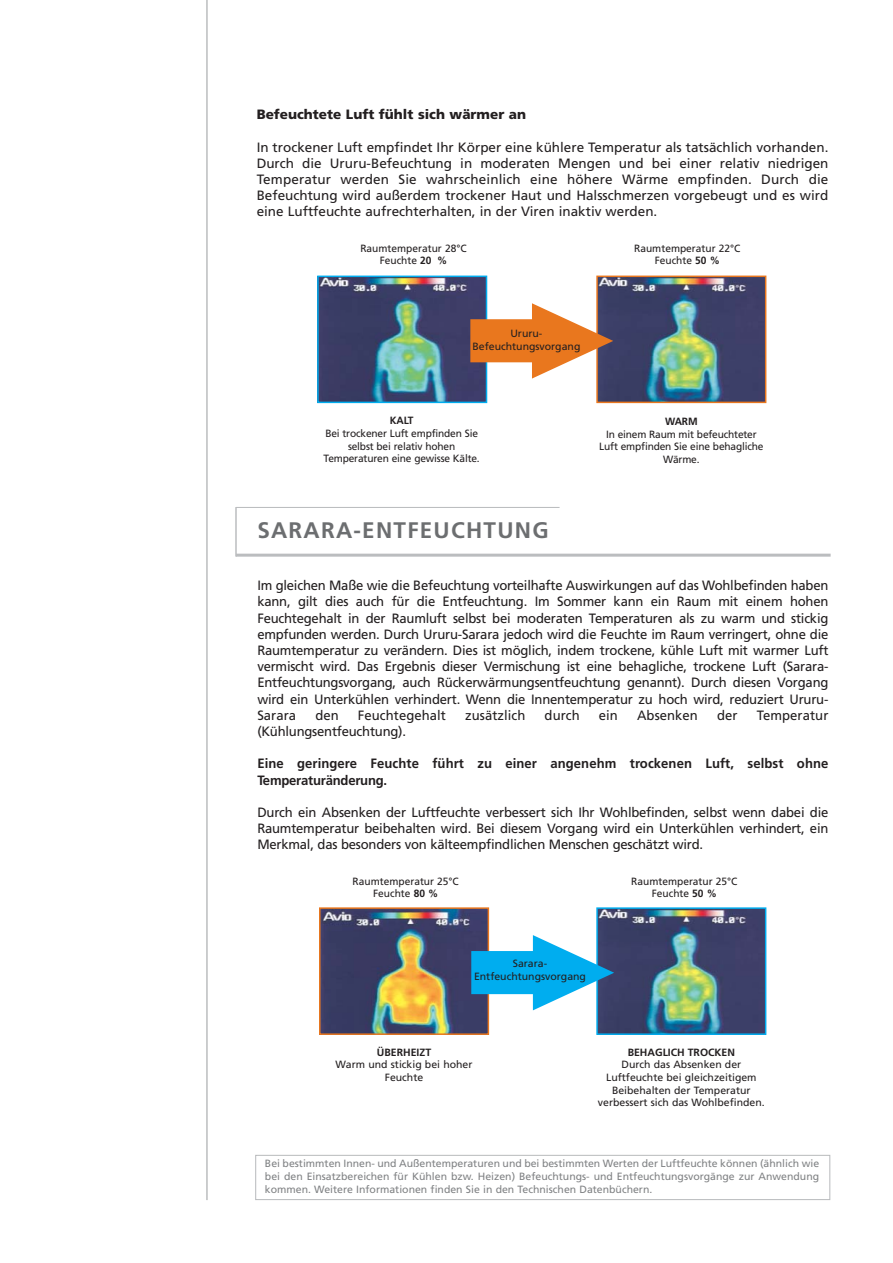
<style>
.page{position:relative;width:893px;height:1263px;background:#fff}
.page>*{position:absolute;margin:0;border:0;box-sizing:border-box;transform-origin:0 0}
.t1{font:700 22.5px "Frutiger";letter-spacing:.055em;color:#6c6e70}
.t2{font:13.5px/16.2px "Frutiger";letter-spacing:-.015em;color:#231f20;text-align:justify}
.t3{font:700 13.5px/16.2px "Frutiger";letter-spacing:.005em;color:#231f20}
.t4{font:13.5px "Frutiger";letter-spacing:.005em;color:#231f20}
.t5{font:900 13.5px "Frutiger";color:#231f20}
.t6{font:10.5px/12.6px "Frutiger";color:#231f20;text-align:center}
.t7{font:10.5px/12.6px "Frutiger";color:#808284;text-align:justify}
.t8{font:700 10.5px "Frutiger";color:#231f20}
.s1{font-weight:700}
</style>
<div class="page">
<hr style="left:206px;top:0;width:2px;height:1200px;background:#bbbdbf">
<img style="left:320px;top:279px;width:164px;height:121px">
<div style="left:317px;top:276px;width:170px;height:127px;border:2px solid #00adef"></div>
<img style="left:599px;top:279px;width:164px;height:121px">
<div style="left:596px;top:276px;width:170px;height:127px;border:2px solid #e9771e"></div>
<svg style="left:470px;top:303px;width:143px;height:76px"></svg>
<img style="left:322px;top:910px;width:164px;height:122px">
<div style="left:319px;top:907px;width:170px;height:128px;border:2px solid #e9771e"></div>
<img style="left:599px;top:910px;width:164px;height:122px">
<div style="left:596px;top:907px;width:170px;height:128px;border:2px solid #00adef"></div>
<svg style="left:471px;top:935px;width:143px;height:75px"></svg>
<div style="left:255px;top:1155px;width:575px;height:45px;border:1px solid #bbbdbf"></div>
<hr style="left:236px;top:554px;width:594px;height:3px;background:#bbbdbf">
<hr style="left:236px;top:507px;width:323px;height:1px;background:#bbbdbf">
<hr style="left:235px;top:507px;width:2px;height:50px;background:#bbbdbf">
<p class="t5" style="left:257px;top:109px;width:271px">Befeuchtete Luft fühlt sich wärmer an</p>
<p class="t2" style="left:257px;top:140px;width:573px">In trockener Luft empfindet Ihr Körper eine kühlere Temperatur als tatsächlich vorhanden.<br>Durch die Ururu-Befeuchtung in moderaten Mengen und bei einer relativ niedrigen Temperatur werden Sie wahrscheinlich eine höhere Wärme empfinden. Durch die Befeuchtung wird außerdem trockener Haut und Halsschmerzen vorgebeugt und es wird eine Luftfeuchte aufrechterhalten, in der Viren inaktiv werden.</p>
<p class="t6" style="left:360px;top:243px;width:108px">Raumtemperatur 28°C<br>Feuchte <span class="s1">20 %</span></p>
<p class="t6" style="left:634px;top:243px;width:108px">Raumtemperatur 22°C<br>Feuchte <span class="s1">50 %</span></p>
<p class="t6" style="left:472px;top:328px;width:109px">Ururu-<br>Befeuchtungsvorgang</p>
<p class="t8" style="left:390px;top:416px;width:25px">KALT</p>
<p class="t6" style="left:324px;top:428px;width:158px">Bei trockener Luft empfinden Sie selbst bei relativ hohen<br>Temperaturen eine gewisse Kälte.</p>
<h1 class="t1" style="left:257px;top:521px;width:293px">SARARA-ENTFEUCHTUNG</h1>
<p class="t8" style="left:665px;top:417px;width:34px">WARM</p>
<p class="t6" style="left:599px;top:429px;width:166px">In einem Raum mit befeuchteter<br>Luft empfinden Sie eine behagliche<br>Wärme.</p>
<p class="t2" style="left:257px;top:579px;width:573px">Im gleichen Maße wie die Befeuchtung vorteilhafte Auswirkungen auf das Wohlbefinden haben kann, gilt dies auch für die Entfeuchtung. Im Sommer kann ein Raum mit einem hohen Feuchtegehalt in der Raumluft selbst bei moderaten Temperaturen als zu warm und stickig empfunden werden. Durch Ururu-Sarara jedoch wird die Feuchte im Raum verringert, ohne die Raumtemperatur zu verändern. Dies ist möglich, indem trockene, kühle Luft mit warmer Luft vermischt wird. Das Ergebnis dieser Vermischung ist eine behagliche, trockene Luft (Sarara-Entfeuchtungsvorgang, auch Rückerwärmungsentfeuchtung genannt). Durch diesen Vorgang wird ein Unterkühlen verhindert. Wenn die Innentemperatur zu hoch wird, reduziert Ururu-Sarara</p>
<p class="t2" style="left:315px;top:708px;width:25px">den</p>
<p class="t4" style="left:358px;top:710px;width:90px">Feuchtegehalt</p>
<p class="t4" style="left:465px;top:710px;width:62px">zusätzlich</p>
<p class="t2" style="left:545px;top:708px;width:37px">durch</p>
<p class="t2" style="left:599px;top:708px;width:21px">ein</p>
<p class="t4" style="left:637px;top:710px;width:62px">Absenken</p>
<p class="t2" style="left:717px;top:708px;width:22px">der</p>
<p class="t4" style="left:757px;top:710px;width:73px">Temperatur</p>
<p class="t2" style="left:257px;top:724px;width:150px">(Kühlungsentfeuchtung).</p>
<p class="t3" style="left:257px;top:757px;width:572px">Eine geringere Feuchte führt zu einer angenehm trockenen Luft, selbst ohne<br>Temperaturänderung.</p>
<p class="t2" style="left:257px;top:805px;width:573px">Durch ein Absenken der Luftfeuchte verbessert sich Ihr Wohlbefinden, selbst wenn dabei die Raumtemperatur beibehalten wird. Bei diesem Vorgang wird ein Unterkühlen verhindert, ein Merkmal, das besonders von kälteempfindlichen Menschen geschätzt wird.</p>
<p class="t6" style="left:353px;top:876px;width:108px">Raumtemperatur 25°C<br>Feuchte <span class="s1">80 %</span></p>
<p class="t6" style="left:631px;top:876px;width:108px">Raumtemperatur 25°C<br>Feuchte <span class="s1">50 %</span></p>
<p class="t6" style="left:474px;top:958px;width:113px">Sarara-<br>Entfeuchtungsvorgang</p>
<p class="t8" style="left:377px;top:1048px;width:56px">ÜBERHEIZT</p>
<p class="t6" style="left:336px;top:1059px;width:138px">Warm und stickig bei hoher<br>Feuchte</p>
<p class="t8" style="left:628px;top:1048px;width:109px">BEHAGLICH TROCKEN</p>
<p class="t6" style="left:598px;top:1059px;width:168px">Durch das Absenken der<br>Luftfeuchte bei gleichzeitigem<br>Beibehalten der Temperatur verbessert sich das Wohlbefinden.</p>
<p class="t7" style="left:265px;top:1158px;width:556px">Bei bestimmten Innen- und Außentemperaturen und bei bestimmten Werten der Luftfeuchte können (ähnlich wie bei den Einsatzbereichen für Kühlen bzw. Heizen) Befeuchtungs- und Entfeuchtungsvorgänge zur Anwendung kommen. Weitere Informationen finden Sie in den Technischen Datenbüchern.</p>
</div>
